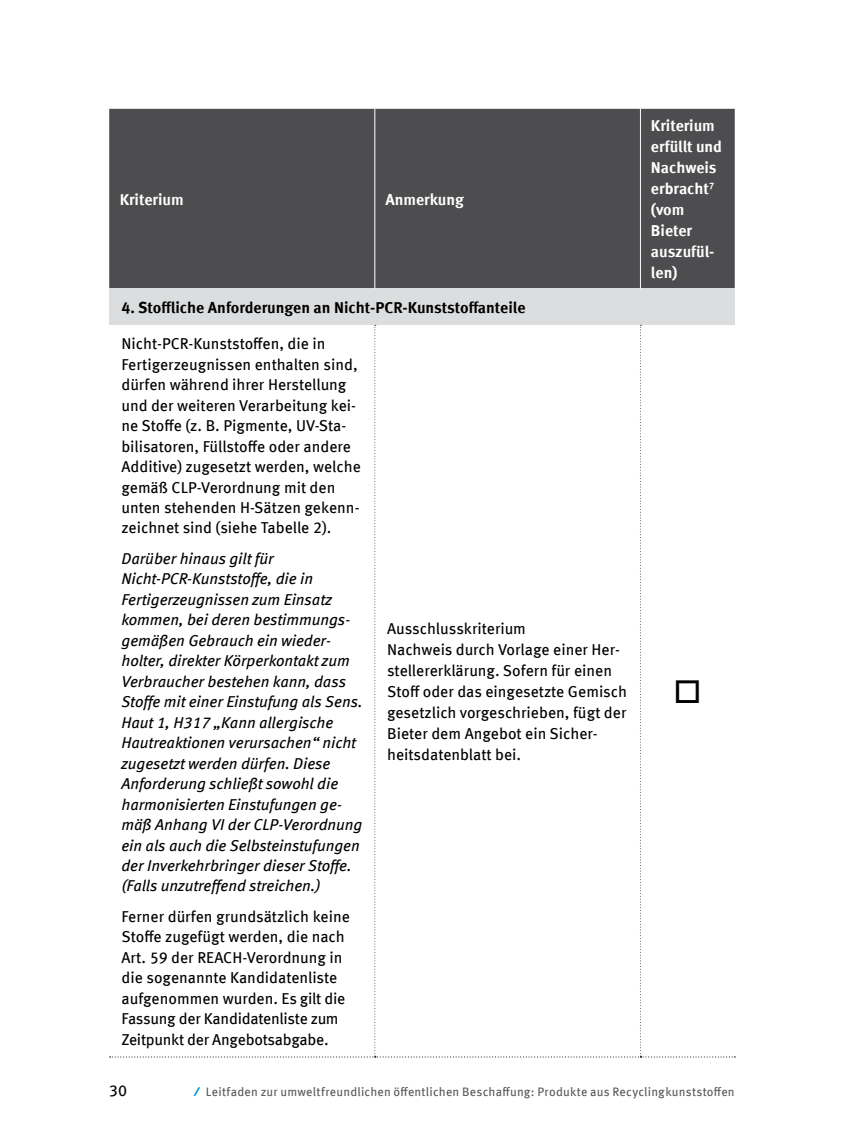
<style>
.page{position:relative;width:844px;height:1141px;background:#fff}
.page>*{position:absolute;margin:0;border:0;box-sizing:border-box;transform-origin:0 0}
.P_Tabelle_RG_Zeile{font:15.75px/20.5px "Meta Offc";color:#000}
.P_Tabelle_RG_Zeile-2{font:italic 15.75px/20.5px "Meta Offc";letter-spacing:-.005em;color:#000}
.P_Tabelle_RG_Kopf{font:700 15.75px/21px "Meta Offc";color:#fff}
.P_Tabelle_RG_Zeile-3{font:700 15.75px "Meta Offc";color:#000}
.t1{font:12.25px "Meta Offc";letter-spacing:.015em;color:#58595b}
</style>
<div class="page">
<svg style="left:193px;top:1087px;width:7px;height:9px"></svg>
<div style="left:109px;top:109px;width:625px;height:180px;background:#4d4d4f"></div>
<div style="left:109px;top:289px;width:625px;height:36px;background:#dcddde"></div>
<hr style="left:374px;top:109px;width:1px;height:180px;background:#fff">
<hr style="left:639px;top:109px;width:1px;height:180px;background:#fff">
<p class="P_Tabelle_RG_Kopf" style="left:120px;top:189px;width:65px">Kriterium</p>
<p class="P_Tabelle_RG_Kopf" style="left:385px;top:189px;width:80px">Anmerkung</p>
<p class="P_Tabelle_RG_Zeile-3" style="left:121px;top:298px;width:405px">4. Stoffliche Anforderungen an Nicht-PCR-Kunststoffanteile</p>
<p class="P_Tabelle_RG_Zeile" style="left:121px;top:334px;width:241px">Nicht-PCR-Kunststoffen, die in Fertigerzeugnissen enthalten sind, dürfen während ihrer Herstellung und der weiteren Verarbeitung kei&shy;ne Stoffe (z. B. Pigmente, UV-Sta&shy;bilisatoren, Füllstoffe oder andere Additive) zugesetzt werden, welche gemäß CLP-Verordnung mit den unten stehenden H-Sätzen gekenn&shy;zeichnet sind (siehe Tabelle 2).</p>
<p class="P_Tabelle_RG_Zeile-2" style="left:121px;top:549px;width:242px">Darüber hinaus gilt für Nicht-PCR-Kunststoffe, die in Fertigerzeugnissen zum Einsatz kommen, bei deren bestimmungs&shy;gemäßen Gebrauch ein wieder&shy;holter, direkter Körperkontakt zum Verbraucher bestehen kann, dass Stoffe mit einer Einstufung als Sens.<br>Haut 1, H317 „Kann allergische Hautreaktionen verursachen“ nicht zugesetzt werden dürfen. Diese Anforderung schließt sowohl die harmonisierten Einstufungen ge&shy;mäß Anhang VI der CLP-Verordnung ein als auch die Selbsteinstufungen der Inverkehrbringer dieser Stoffe. (Falls unzutreffend streichen.)</p>
<p class="P_Tabelle_RG_Zeile" style="left:121px;top:906px;width:230px">Ferner dürfen grundsätzlich keine<br>Stoffe zugefügt werden, die nach<br>Art. 59 der REACH-Verordnung in die sogenannte Kandidatenliste aufgenommen wurden. Es gilt die<br>Fassung der Kandidatenliste zum<br>Zeitpunkt der Angebotsabgabe.</p>
<p class="P_Tabelle_RG_Zeile" style="left:387px;top:619px;width:140px">Ausschlusskriterium</p>
<p class="P_Tabelle_RG_Zeile" style="left:387px;top:639px;width:241px;line-height:21px">Nachweis durch Vorlage einer Her&shy;stellererklärung. Sofern für einen<br>Stoff oder das eingesetzte Gemisch gesetzlich vorgeschrieben, fügt der<br>Bieter dem Angebot ein Sicher&shy;heitsdatenblatt bei.</p>
<p class="P_Tabelle_RG_Kopf" style="left:650px;top:116px;width:73px">Kriterium erfüllt und<br>Nachweis erbracht<sup>7</sup></p>
<p class="P_Tabelle_RG_Kopf" style="left:650px;top:200px;width:65px">(vom<br>Bieter auszufül&shy;len)</p>
<p class="P_Tabelle_RG_Zeile" style="left:109px;top:1080px;width:19px">30</p>
<p class="t1" style="left:206px;top:1084px;width:530px">Leitfaden zur umweltfreundlichen öffentlichen Beschaffung: Produkte aus Recyclingkunststoffen</p>
</div>
